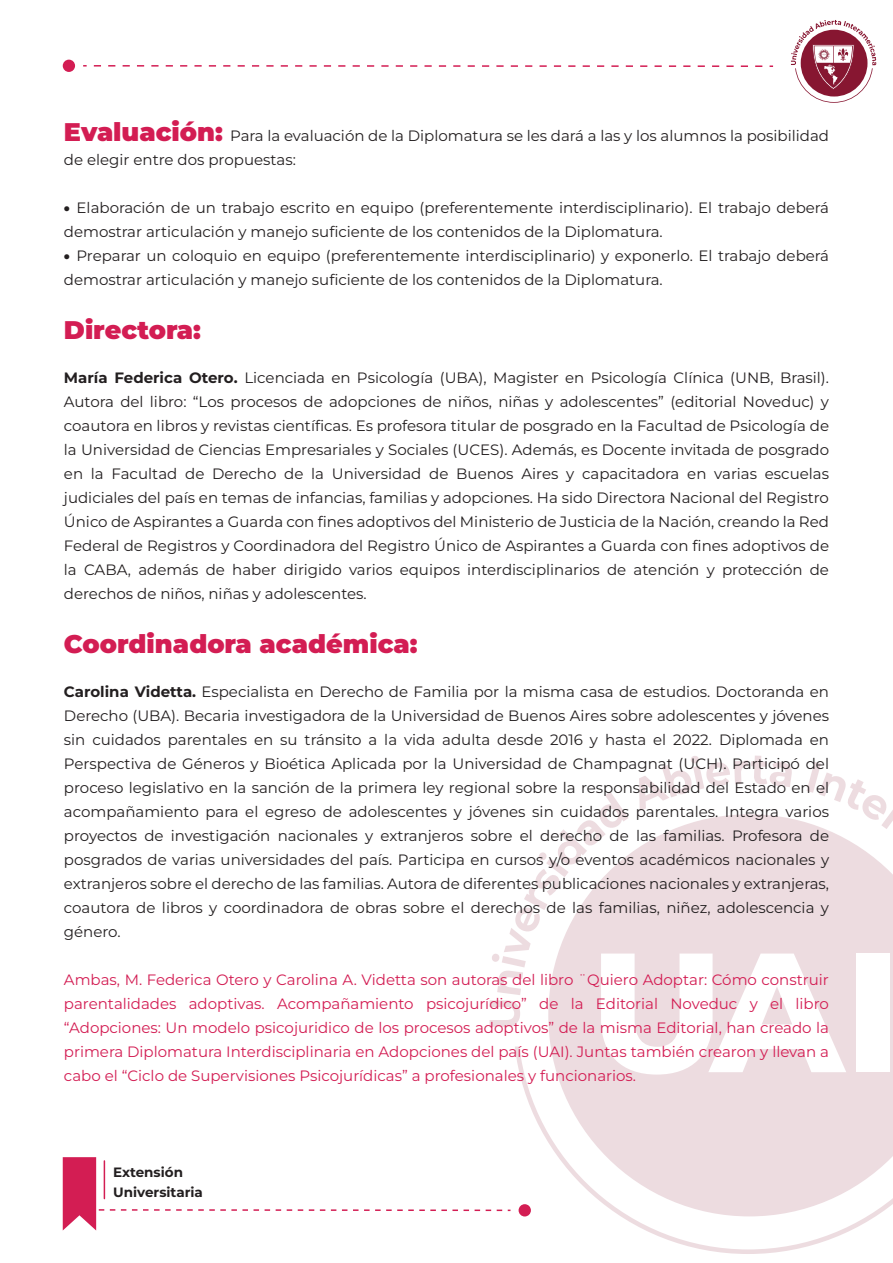
<style>
.page{position:relative;width:893px;height:1263px;background:#fff}
.page>*{position:absolute;margin:0;border:0;box-sizing:border-box;transform-origin:0 0}
.t1{font:900 25.5px "Montserrat";color:#d31d53}
.t2{font:15px/24px "Montserrat";color:#231f20}
.t3{font:15px/24px "Montserrat";color:#d31d53;text-align:justify}
.t4{font:700 13.5px/20.9px "Montserrat";color:#231f20}
.s1{font-weight:900;font-size:25.5px;color:#d31d53}
.s2{font-weight:900}
.s3{font-weight:700}
</style>
<div class="page">
<svg style="left:791px;top:20px;width:85px;height:83px"></svg>
<svg style="left:94px;top:65px;width:679px;height:2px"></svg>
<div style="left:63px;top:60px;width:12px;height:12px;background:#d31d53;border-radius:50%"></div>
<svg style="left:62px;top:755px;width:831px;height:499px"></svg>
<div style="left:519px;top:1204px;width:12px;height:12px;background:#d31d53;border-radius:50%"></div>
<p class="t2" style="left:64px;top:123px;width:767px"><span class="s1">Evaluación:</span> Para la evaluación de la Diplomatura se les dará a las y los alumnos la posibilidad de elegir entre dos propuestas:</p>
<p class="t2" style="left:64px;top:195px;width:767px"><span class="s2">•</span> Elaboración de un trabajo escrito en equipo (preferentemente interdisciplinario). El trabajo deberá demostrar articulación y manejo suficiente de los contenidos de la Diplomatura.</p>
<p class="t2" style="left:64px;top:243px;width:767px"><span class="s2">•</span> Preparar un coloquio en equipo (preferentemente interdisciplinario) y exponerlo. El trabajo deberá demostrar articulación y manejo suficiente de los contenidos de la Diplomatura.</p>
<h1 class="t1" style="left:64px;top:311px;width:139px">Directora:</h1>
<p class="t2" style="left:64px;top:365px;width:767px;text-align:justify"><span class="s3">María Federica Otero.</span> Licenciada en Psicología (UBA), Magister en Psicología Clínica (UNB, Brasil).<br>Autora del libro: “Los procesos de adopciones de niños, niñas y adolescentes” (editorial Noveduc) y coautora en libros y revistas científicas. Es profesora titular de posgrado en la Facultad de Psicología de la Universidad de Ciencias Empresariales y Sociales (UCES). Además, es Docente invitada de posgrado en la Facultad de Derecho de la Universidad de Buenos Aires y capacitadora en varias escuelas judiciales del país en temas de infancias, familias y adopciones. Ha sido Directora Nacional del Registro Único de Aspirantes a Guarda con fines adoptivos del Ministerio de Justicia de la Nación, creando la Red Federal de Registros y Coordinadora del Registro Único de Aspirantes a Guarda con fines adoptivos de la CABA, además de haber dirigido varios equipos interdisciplinarios de atención y protección de derechos de niños, niñas y adolescentes.</p>
<h1 class="t1" style="left:64px;top:625px;width:355px">Coordinadora académica:</h1>
<p class="t2" style="left:64px;top:679px;width:767px;text-align:justify"><span class="s3">Carolina Videtta.</span> Especialista en Derecho de Familia por la misma casa de estudios. Doctoranda en Derecho (UBA). Becaria investigadora de la Universidad de Buenos Aires sobre adolescentes y jóvenes sin cuidados parentales en su tránsito a la vida adulta desde 2016 y hasta el 2022. Diplomada en Perspectiva de Géneros y Bioética Aplicada por la Universidad de Champagnat (UCH). Participó del proceso legislativo en la sanción de la primera ley regional sobre la responsabilidad del Estado en el acompañamiento para el egreso de adolescentes y jóvenes sin cuidados parentales. Integra varios proyectos de investigación nacionales y extranjeros sobre el derecho de las familias. Profesora de posgrados de varias universidades del país. Participa en cursos y/o eventos académicos nacionales y extranjeros sobre el derecho de las familias. Autora de diferentes publicaciones nacionales y extranjeras, coautora de libros y coordinadora de obras sobre el derechos de las familias, niñez, adolescencia y género.</p>
<p class="t3" style="left:64px;top:967px;width:767px">Ambas, M. Federica Otero y Carolina A. Videtta son autoras del libro ¨Quiero Adoptar: Cómo construir parentalidades adoptivas. Acompañamiento psicojurídico” de la Editorial Noveduc y el libro “Adopciones: Un modelo psicojuridico de los procesos adoptivos” de la misma Editorial, han creado la primera Diplomatura Interdisciplinaria en Adopciones del país (UAI). Juntas también crearon y llevan a cabo el “Ciclo de Supervisiones Psicojurídicas” a profesionales y funcionarios.</p>
<p class="t4" style="left:113px;top:1160px;width:91px">Extensión<br>Universitaria</p>
</div>
